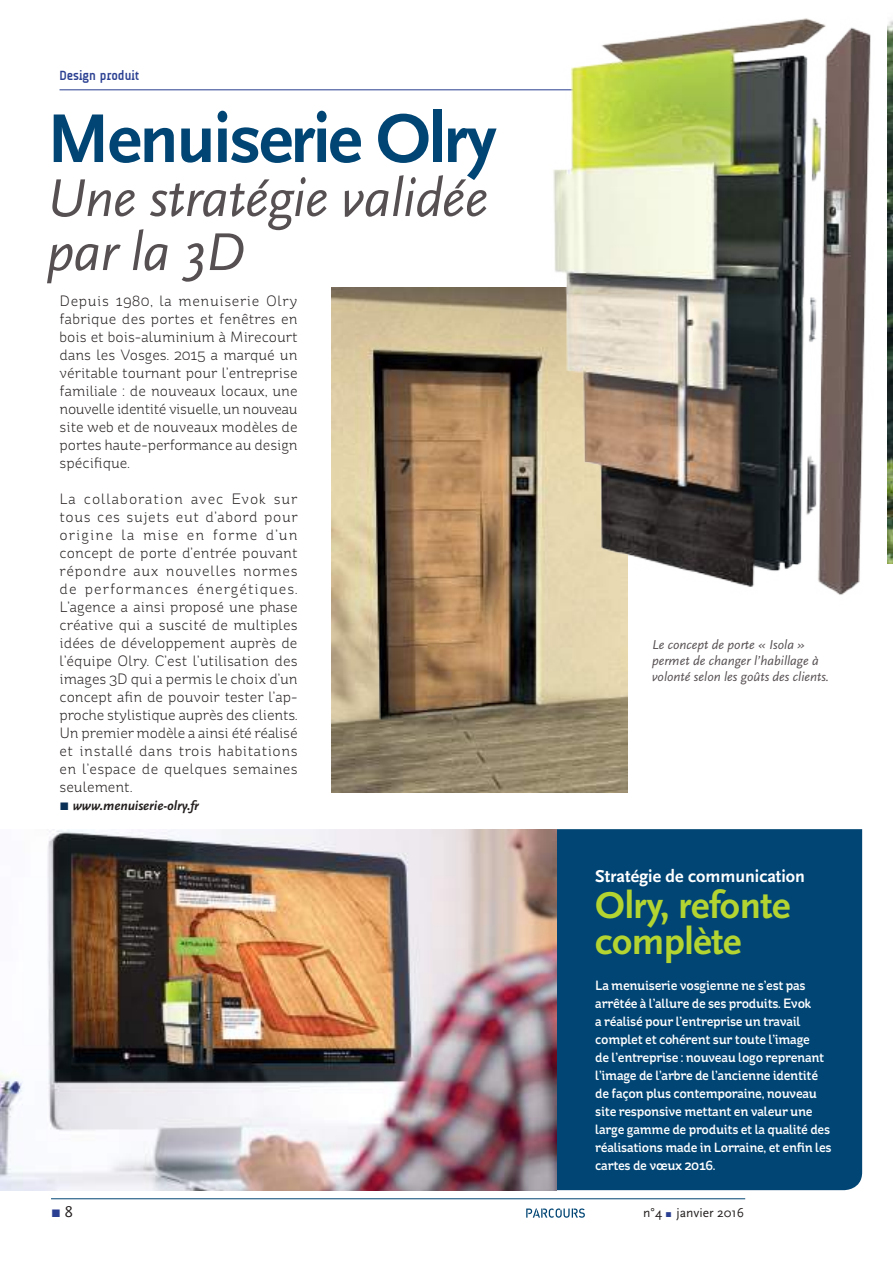
<style>
.page{position:relative;width:893px;height:1263px;background:#fff}
.page>*{position:absolute;margin:0;border:0;box-sizing:border-box;transform-origin:0 0}
.t1{font:700 72px "Scala Sans";letter-spacing:-.03em;color:#004574}
.t2{font:italic 55.5px/54px "Scala Sans";letter-spacing:-.01em;color:#575053}
.t3{font:700 39px/36px "Scala Sans";letter-spacing:-.01em;color:#b4d431}
.t4{font:700 18px "Scala Sans";color:#fff}
.t5{font:16.2px "Arial";color:#2a3f91}
.t6{font:300 15px/18px "St Ryde";color:#241f1f;text-align:justify}
.t7{font:500 13.5px/18px "St Ryde";letter-spacing:-.02em;color:#fff}
.t8{font:italic 13.5px/16.2px "Scala Sans";color:#575053}
.t9{font:italic 700 13.5px "Scala Sans";color:#241f1f}
.t10{font:13.5px "Scala Sans";color:#241f1f}
.t11{font:700 13.5px "A Udimat";color:#2a3f91}
.s1{font-family:"Arial";font-weight:400;font-style:normal;font-size:16.2px;color:#0b3055}
.s2{font-family:"Scala Sans";color:#241f1f}
.s3{font-family:"Arial";font-size:10.5px;color:#2a3f91}
</style>
<div class="page">
<hr style="left:51px;top:1198px;width:694px;height:1px;background:#004574">
<svg style="left:526px;top:1208px;width:59px;height:10px"></svg>
<hr style="left:60px;top:90px;width:683px;height:1px;background:#2a3f91">
<img style="left:332px;top:288px;width:295px;height:504px">
<img style="left:540px;top:18px;width:348px;height:588px">
<div style="left:556px;top:829px;width:306px;height:361px;background:#004574"></div>
<img style="left:0;top:829px;width:556px;height:361px">
<img style="left:888px;top:20px;width:5px;height:543px">
<p class="t11" style="left:60px;top:68px;width:81px">Design produit</p>
<h1 class="t1" style="left:47px;top:100px;width:452px">Menuiserie Olry</h1>
<h2 class="t2" style="left:47px;top:172px;width:443px">Une stratégie validée par la 3D</h2>
<p class="t6" style="left:60px;top:292px;width:240px">Depuis 1980, la menuiserie Olry fabrique des portes et fenêtres en bois et bois-aluminium à Mirecourt dans les Vosges. 2015 a marqué un véritable tournant pour l’entreprise familiale : de nouveaux locaux, une nouvelle identité visuelle, un nouveau site web et de nouveaux modèles de portes haute-performance au design spécifique.</p>
<p class="t6" style="left:60px;top:490px;width:240px">La collaboration avec Evok sur tous ces sujets eut d’abord pour origine la mise en forme d’un concept de porte d’entrée pouvant répondre aux nouvelles normes de performances énergétiques.<br>L’agence a ainsi proposé une phase créative qui a suscité de multiples idées de développement auprès de l’équipe Olry. C’est l’utilisation des images 3D qui a permis le choix d’un concept afin de pouvoir tester l’ap&shy;proche stylistique auprès des clients.<br>Un premier modèle a ainsi été réalisé et installé dans trois habitations en l’espace de quelques semaines seulement.</p>
<p class="t9" style="left:60px;top:798px;width:141px"><span class="s1">■</span> www.menuiserie-olry.fr</p>
<p class="t8" style="left:652px;top:637px;width:179px">Le concept de porte « Isola » permet de changer l’habillage à volonté selon les goûts des clients.</p>
<p class="t4" style="left:595px;top:866px;width:211px">Stratégie de communication</p>
<h3 class="t3" style="left:595px;top:888px;width:197px">Olry, refonte complète</h3>
<p class="t7" style="left:595px;top:977px;width:238px">La menuiserie vosgienne ne s’est pas arrêtée à l’allure de ses produits. Evok<br>a réalisé pour l’entreprise un travail complet et cohérent sur toute l’image<br>de l’entreprise : nouveau logo reprenant l’image de l’arbre de l’ancienne identité de façon plus contemporaine, nouveau site responsive mettant en valeur une large gamme de produits et la qualité des réalisations made in Lorraine, et enfin les cartes de vœux 2016.</p>
<p class="t5" style="left:51px;top:1200px;width:23px">■ <span class="s2">8</span></p>
<p class="t10" style="left:643px;top:1205px;width:102px">n°4 <span class="s3">■</span> janvier 2016</p>
</div>
